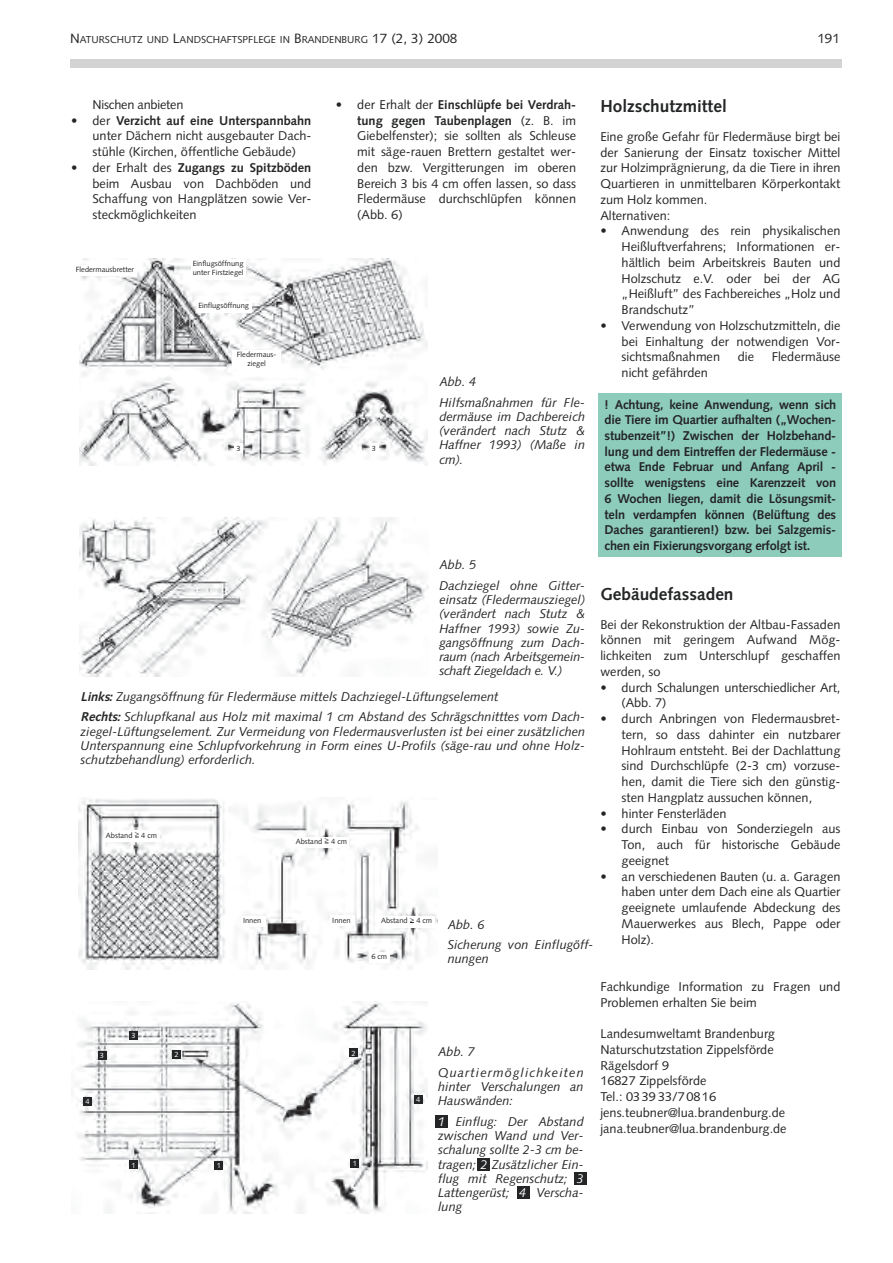
<style>
.page{position:relative;width:893px;height:1263px;background:#fff}
.page>*{position:absolute;margin:0;border:0;box-sizing:border-box;transform-origin:0 0}
.t1{font:700 17.25px "Syntax";color:#242526}
.t2{font:13.5px "Syntax";color:#242526}
.t3{font:12.75px/15.8px "Syntax";color:#242526;text-align:justify}
.t4{font:italic 12.75px/14.2px "Syntax";color:#242526}
.t5{font:700 12.75px/15.8px "Syntax";letter-spacing:-.015em;color:#242526;text-align:justify}
.t6{font:italic 12.75px/20.7px "Syntax";letter-spacing:.08em;color:#242526}
.t7{font:10.2px "Syntax";color:#242526}
.t8{font:7.5px/9px "Syntax";color:#242526}
.t9{font:7.5px "Syntax";color:#fff}
.s1{font-size:13.5px}
.s2{font-weight:700}
.s3{color:#fff}
</style>
<div class="page">
<div style="left:598px;top:394px;width:244px;height:163px;background:#8dccbb"></div>
<div style="left:435px;top:1115px;width:13px;height:13px;background:#242526"></div>
<div style="left:477px;top:1158px;width:13px;height:13px;background:#242526"></div>
<div style="left:574px;top:1172px;width:13px;height:13px;background:#242526"></div>
<div style="left:517px;top:1186px;width:12px;height:13px;background:#242526"></div>
<div style="left:70px;top:60px;width:772px;height:8px;background:#d4d3d3"></div>
<img style="left:79px;top:259px;width:348px;height:207px">
<img style="left:79px;top:518px;width:349px;height:159px">
<img style="left:71px;top:1002px;width:357px;height:211px">
<img style="left:79px;top:799px;width:358px;height:171px">
<div style="left:74px;top:265px;width:63px;height:11px;background:#fff"></div>
<div style="left:191px;top:259px;width:55px;height:21px;background:#fff"></div>
<div style="left:197px;top:301px;width:54px;height:12px;background:#fff"></div>
<div style="left:232px;top:350px;width:49px;height:19px;background:#fff"></div>
<div style="left:234px;top:443px;width:9px;height:10px;background:#fff"></div>
<div style="left:370px;top:443px;width:8px;height:10px;background:#fff"></div>
<div style="left:104px;top:831px;width:55px;height:11px;background:#fff"></div>
<div style="left:294px;top:837px;width:55px;height:10px;background:#fff"></div>
<div style="left:379px;top:916px;width:55px;height:11px;background:#fff"></div>
<div style="left:241px;top:916px;width:25px;height:11px;background:#fff"></div>
<div style="left:331px;top:916px;width:24px;height:10px;background:#fff"></div>
<div style="left:369px;top:952px;width:21px;height:11px;background:#fff"></div>
<div style="left:172px;top:1050px;width:9px;height:9px;background:#242526"></div>
<div style="left:129px;top:1031px;width:9px;height:8px;background:#242526"></div>
<div style="left:98px;top:1051px;width:8px;height:9px;background:#242526"></div>
<div style="left:83px;top:1097px;width:9px;height:9px;background:#242526"></div>
<div style="left:129px;top:1161px;width:9px;height:8px;background:#242526"></div>
<div style="left:215px;top:1161px;width:8px;height:8px;background:#242526"></div>
<div style="left:350px;top:1159px;width:9px;height:9px;background:#242526"></div>
<div style="left:349px;top:1049px;width:9px;height:8px;background:#242526"></div>
<div style="left:414px;top:1095px;width:8px;height:9px;background:#242526"></div>
<p class="t7" style="left:70px;top:35px;width:389px"><span class="s1">N</span>ATURSCHUTZ UND <span class="s1">L</span>ANDSCHAFTSPFLEGE IN <span class="s1">B</span>RANDENBURG <span class="s1">17 (2, 3) 2008</span></p>
<p class="t2" style="left:817px;top:32px;width:24px">191</p>
<p class="t3" style="left:357px;top:98px;width:220px;text-indent:-21px">• der Erhalt der <span class="s2">Einschlüpfe bei Verdrah&shy;tung gegen Taubenplagen</span> (z. B. im Giebelfenster); sie sollten als Schleuse mit säge-rauen Brettern gestaltet wer&shy;den bzw. Vergitterungen im oberen Bereich 3 bis 4 cm offen lassen, so dass Fledermäuse durchschlüpfen können (Abb. 6)</p>
<h1 class="t1" style="left:600px;top:99px;width:128px">Holzschutzmittel</h1>
<p class="t3" style="left:93px;top:98px;width:93px">Nischen anbieten</p>
<p class="t3" style="left:93px;top:114px;width:220px;text-indent:-21px">• der <span class="s2">Verzicht auf eine Unterspannbahn </span>unter Dächern nicht ausgebauter Dach&shy;stühle (Kirchen, öffentliche Gebäude)</p>
<p class="t3" style="left:93px;top:161px;width:220px;text-indent:-21px">• der Erhalt des <span class="s2">Zugangs zu Spitzböden </span>beim Ausbau von Dachböden und Schaffung von Hangplätzen sowie Ver&shy;steckmöglichkeiten</p>
<p class="t3" style="left:600px;top:130px;width:242px;text-align:left">Eine große Gefahr für Fledermäuse birgt bei der Sanierung der Einsatz toxischer Mittel zur Holzimprägnierung, da die Tiere in ihren Quartieren in unmittelbaren Körperkontakt zum Holz kommen.<br>Alternativen:</p>
<p class="t3" style="left:622px;top:224px;width:220px;text-indent:-21px">• Anwendung des rein physikalischen Heißluftverfahrens; Informationen er&shy;hältlich beim Arbeitskreis Bauten und Holzschutz e.V. oder bei der AG „Heißluft” des Fachbereiches „Holz und Brandschutz”</p>
<p class="t3" style="left:622px;top:319px;width:220px;text-indent:-21px">• Verwendung von Holzschutzmitteln, die bei Einhaltung der notwendigen Vor&shy;sichtsmaßnahmen</p>
<p class="t8" style="left:76px;top:266px;width:60px">Fledermausbretter</p>
<p class="t8" style="left:193px;top:260px;width:52px">Einflugsöffnung unter Firstziegel</p>
<p class="t8" style="left:198px;top:301px;width:52px">Einflugsöffnung</p>
<p class="t8" style="left:237px;top:351px;width:41px;text-align:center">Fledermaus&shy;ziegel</p>
<p class="t3" style="left:738px;top:350px;width:18px">die</p>
<p class="t3" style="left:772px;top:350px;width:70px">Fledermäuse</p>
<p class="t3" style="left:622px;top:366px;width:88px">nicht gefährden</p>
<p class="t5" style="left:605px;top:397px;width:233px">! Achtung, keine Anwendung, wenn sich die Tiere im Quartier aufhalten („Wochen&shy;stubenzeit”!) Zwischen der Holzbehand&shy;lung und dem Eintreffen der Fledermäuse - etwa Ende Februar und Anfang April - sollte wenigstens eine Karenzzeit von 6 Wochen liegen, damit die Lösungsmit&shy;teln verdampfen können (Belüftung des Daches garantieren!) bzw. bei Salzgemis&shy;chen ein Fixierungsvorgang erfolgt ist.</p>
<h1 class="t1" style="left:600px;top:587px;width:135px">Gebäudefassaden</h1>
<p class="t3" style="left:600px;top:618px;width:242px">Bei der Rekonstruktion der Altbau-Fassaden können mit geringem Aufwand Mög&shy;lichkeiten zum Unterschlupf geschaffen werden, so</p>
<p class="t3" style="left:622px;top:681px;width:220px;text-indent:-21px">• durch Schalungen unterschiedlicher Art, (Abb. 7)</p>
<p class="t3" style="left:622px;top:712px;width:220px;text-indent:-21px">• durch Anbringen von Fledermausbret&shy;tern, so dass dahinter ein nutzbarer Hohlraum entsteht. Bei der Dachlattung sind Durchschlüpfe (2-3 cm) vorzuse&shy;hen, damit die Tiere sich den günstig&shy;sten Hangplatz aussuchen können,</p>
<p class="t3" style="left:600px;top:807px;width:128px">• hinter Fensterläden</p>
<p class="t3" style="left:622px;top:822px;width:220px;text-indent:-21px">• durch Einbau von Sonderziegeln aus Ton, auch für historische Gebäude geeignet</p>
<p class="t3" style="left:622px;top:869px;width:220px;text-indent:-21px">• an verschiedenen Bauten (u. a. Garagen haben unter dem Dach eine als Quartier geeignete umlaufende Abdeckung des Mauerwerkes aus Blech, Pappe oder Holz).</p>
<p class="t3" style="left:600px;top:980px;width:242px">Fachkundige Information zu Fragen und<br>Problemen erhalten Sie beim</p>
<p class="t3" style="left:600px;top:1027px;width:188px;text-align:left">Landesumweltamt Brandenburg<br>Naturschutzstation Zippelsförde<br>Rägelsdorf 9<br>16827 Zippelsförde<br>Tel.: 0339 33/70816 jens.teubner@lua.brandenburg.de jana.teubner@lua.brandenburg.de</p>
<p class="t4" style="left:439px;top:372px;width:147px;line-height:20.7px">Abb. 4<br>Hilfsmaßnahmen für Fle-</p>
<p class="t4" style="left:439px;top:411px;width:147px;text-align:justify">dermäuse im Dachbereich (verändert nach Stutz &amp; Haffner 1993) (Maße in cm).</p>
<p class="t8" style="left:236px;top:444px;width:6px">3</p>
<p class="t8" style="left:372px;top:444px;width:6px">3</p>
<p class="t4" style="left:439px;top:556px;width:147px;line-height:20.7px">Abb. 5<br>Dachziegel ohne Gitter-</p>
<p class="t4" style="left:439px;top:594px;width:147px;text-align:justify">einsatz (Fledermausziegel) (verändert nach Stutz &amp; Haffner 1993) sowie Zu&shy;gangsöffnung zum Dach&shy;raum (nach Arbeitsgemein&shy;schaft Ziegeldach e. V.)</p>
<p class="t4" style="left:81px;top:687px;width:506px;line-height:20.7px"><span class="s2">Links:</span> Zugangsöffnung für Fledermäuse mittels Dachziegel-Lüftungselement<br><span class="s2">Rechts:</span> Schlupfkanal aus Holz mit maximal 1 cm Abstand des Schrägschnitttes vom Dach-</p>
<p class="t4" style="left:81px;top:725px;width:506px;text-align:justify">ziegel-Lüftungselement. Zur Vermeidung von Fledermausverlusten ist bei einer zusätzlichen Unterspannung eine Schlupfvorkehrung in Form eines U-Profils (säge-rau und ohne Holz&shy;schutzbehandlung) erforderlich.</p>
<p class="t8" style="left:106px;top:832px;width:53px">Abstand &gt; 4 cm</p>
<p class="t8" style="left:296px;top:838px;width:53px">Abstand &gt; 4 cm</p>
<p class="t8" style="left:243px;top:917px;width:20px">Innen</p>
<p class="t8" style="left:332px;top:916px;width:20px">Innen</p>
<p class="t8" style="left:381px;top:917px;width:53px">Abstand &gt; 4 cm</p>
<p class="t8" style="left:371px;top:953px;width:17px">6 cm</p>
<p class="t4" style="left:448px;top:915px;width:147px;line-height:20.7px">Abb. 6<br>Sicherung von Einflugöff-</p>
<p class="t4" style="left:448px;top:953px;width:43px">nungen</p>
<p class="t9" style="left:132px;top:1032px;width:6px">3</p>
<p class="t6" style="left:438px;top:1042px;width:147px">Abb. 7<br>Quartiermöglichkeiten</p>
<p class="t4" style="left:438px;top:1081px;width:147px">hinter Verschalungen an<br>Hauswänden:</p>
<p class="t4" style="left:438px;top:1115px;width:147px;text-align:justify"><span class="s3">1</span> Einflug: Der Abstand zwischen Wand und Ver&shy;schalung sollte 2-3 cm be&shy;tragen; <span class="s3">2</span> Zusätzlicher Ein&shy;flug mit Regenschutz; <span class="s3">3<br></span>Lattengerüst; <span class="s3">4</span> Verscha&shy;lung</p>
<p class="t9" style="left:352px;top:1050px;width:6px">2</p>
<p class="t9" style="left:174px;top:1052px;width:6px">2</p>
<p class="t9" style="left:100px;top:1053px;width:6px">3</p>
<p class="t9" style="left:416px;top:1097px;width:6px">4</p>
<p class="t9" style="left:85px;top:1099px;width:6px">4</p>
<p class="t9" style="left:132px;top:1162px;width:6px">1</p>
<p class="t9" style="left:217px;top:1162px;width:6px">1</p>
<p class="t9" style="left:353px;top:1161px;width:6px">1</p>
</div>
